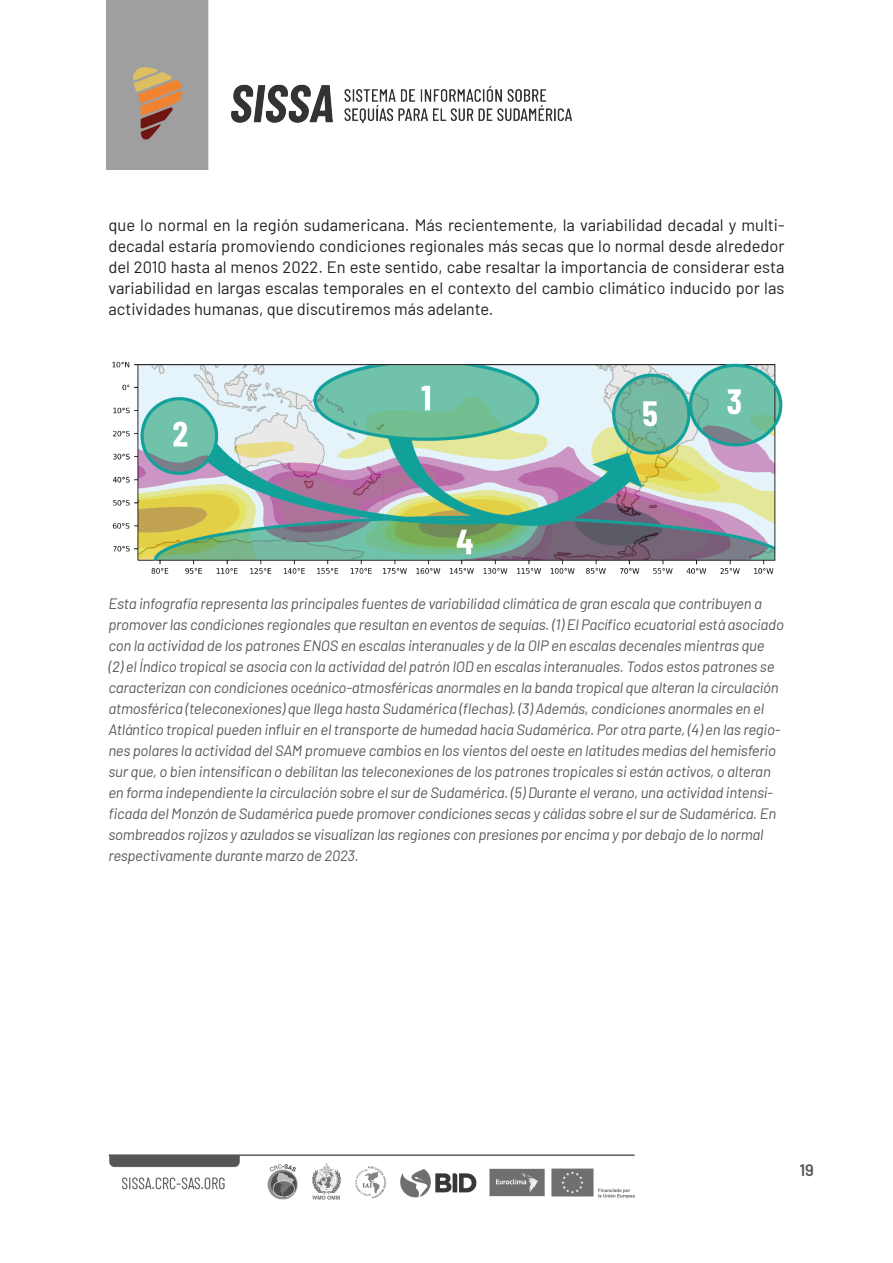
<style>
.page{position:relative;width:893px;height:1263px;background:#fff}
.page>*{position:absolute;margin:0;border:0;box-sizing:border-box;transform-origin:0 0}
.TXT{font:16.5px/21px "Barlow";color:#231f20;text-align:justify}
.t1{font:600 16.5px "Barlow";color:#57585a}
.FUENTE{font:italic 15px/21px "Barlow";letter-spacing:-.015em;color:#595959}
</style>
<div class="page">
<img style="left:106px;top:0;width:466px;height:170px">
<img style="left:108px;top:1154px;width:527px;height:46px">
<img style="left:112px;top:361px;width:671px;height:213px">
<p class="TXT" style="left:108px;top:213px;width:678px">que lo normal en la región sudamericana. Más recientemente, la variabilidad decadal y multi&shy;decadal estaría promoviendo condiciones regionales más secas que lo normal desde alrededor del 2010 hasta al menos 2022. En este sentido, cabe resaltar la importancia de considerar esta variabilidad en largas escalas temporales en el contexto del cambio climático inducido por las actividades humanas, que discutiremos más adelante.</p>
<p class="FUENTE" style="left:108px;top:592px;width:677px">Esta infografía representa las principales fuentes de variabilidad climática de gran escala que contribuyen a promover las condiciones regionales que resultan en eventos de sequías. (1) El Pacífico ecuatorial está asociado con la actividad de los patrones ENOS en escalas interanuales y de la OIP en escalas decenales mientras que<br>(2) el Índico tropical se asocia con la actividad del patrón IOD en escalas interanuales. Todos estos patrones se caracterizan con condiciones oceánico-atmosféricas anormales en la banda tropical que alteran la circulación atmosférica (teleconexiones) que llega hasta Sudamérica (flechas). (3) Además, condiciones anormales en el Atlántico tropical pueden influir en el transporte de humedad hacia Sudamérica. Por otra parte, (4) en las regio&shy;nes polares la actividad del SAM promueve cambios en los vientos del oeste en latitudes medias del hemisferio sur que, o bien intensifican o debilitan las teleconexiones de los patrones tropicales si están activos, o alteran en forma independiente la circulación sobre el sur de Sudamérica. (5) Durante el verano, una actividad intensi&shy;ficada del Monzón de Sudamérica puede promover condiciones secas y cálidas sobre el sur de Sudamérica. En sombreados rojizos y azulados se visualizan las regiones con presiones por encima y por debajo de lo normal respectivamente durante marzo de 2023.</p>
<p class="t1" style="left:799px;top:1158px;width:16px">19</p>
</div>
